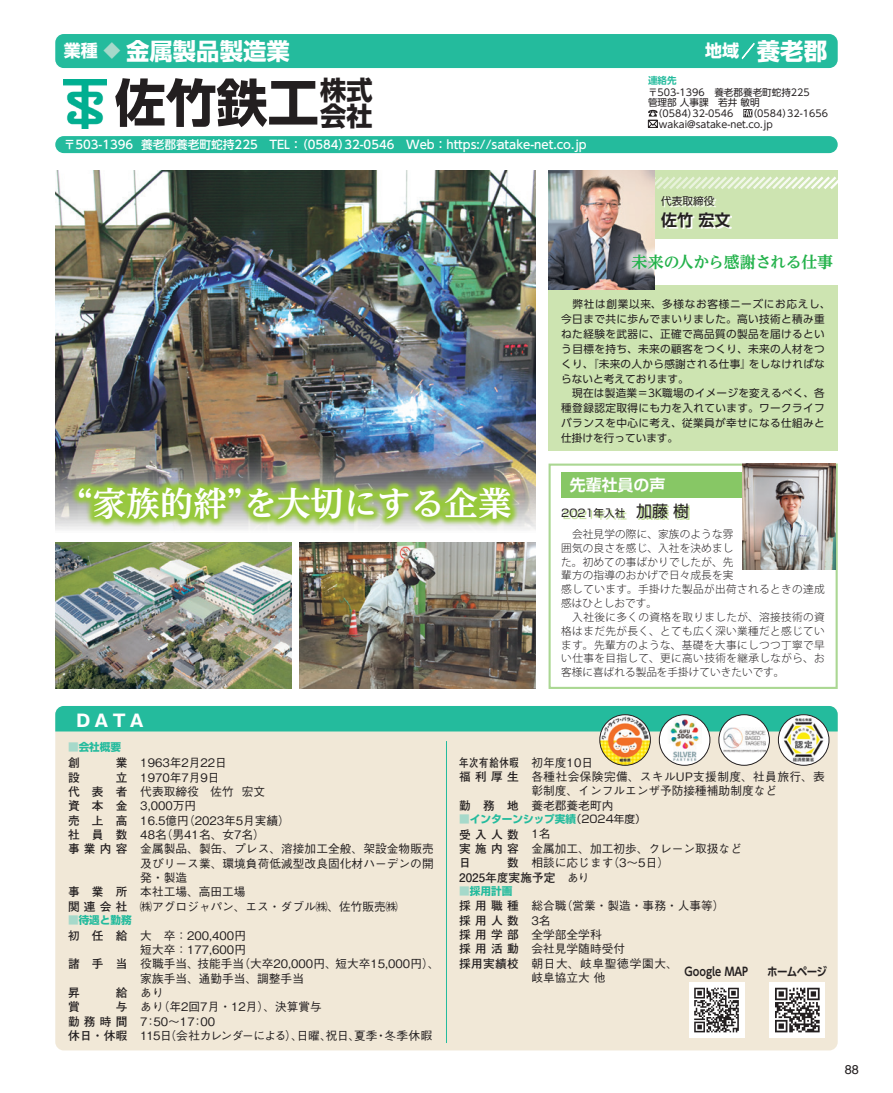
<style>
.page{position:relative;width:893px;height:1093px;background:#fff}
.page>*{position:absolute;margin:0;border:0;box-sizing:border-box;transform-origin:0 0}
.t1{font:700 51px "Shin Go Pro";color:#231f20}
.t2{font:700 33.45px "UD Reimin Pro";color:#fff}
.t3{font:700 26.25px "Shin Go Pro";color:#231f20}
.t4{font:700 23.4px "Shin Go Pro";color:#fff}
.t5{font:700 16.95px "Shin Go Pro";color:#fff}
.t6{font:700 16.95px "Gothic MB101 Pro";color:#fff}
.t7{font:700 15.9px "UD Reimin Pro";letter-spacing:-.015em;color:#23b24b}
.t8{font:700 15.9px "Shin Go Pro De";color:#fff}
.t9{font:700 15.9px "Shin Go Pro De";color:#231f20}
.t10{font:15.9px "Shin Go Pro";color:#231f20}
.t11{font:12.75px "Helvetica";color:#231f20}
.t12{font:500 11.7px/14.4px "Gothic BBB Pro";color:#231f20}
.t13{font:700 11.7px/14.4px "Futo Go B101 Pro";letter-spacing:.365em;color:#231f20;text-align:justify}
.t14{font:500 11.7px "UD Shin Go Pro";color:#fff}
.t15{font:500 11.7px "Gothic BBB Pro";letter-spacing:-.05em;color:#231f20}
.t16{font:700 11.7px/14.4px "Futo Go B101 Pro";color:#231f20}
.t17{font:700 11.7px/14.4px "Futo Go B101 Pro";letter-spacing:.075em;color:#231f20;scale:.8 1}
.t18{font:700 11.7px "UD Shin Go Pro De";color:#231f20;scale:.85 1}
.t19{font:700 11.7px "UD Shin Go Pro De";color:#231f20;scale:.9 1}
.t20{font:300 10.65px/13.8px "Koz Go Pro";letter-spacing:.035em;color:#231f20}
.t21{font:10.65px/14.9px "UD Shin Go Pro";letter-spacing:.035em;color:#231f20}
.t22{font:700 10.65px "Shin Go Pro";color:#24bb9d}
.t23{font:10.65px "UD Shin Go Pro";letter-spacing:.06em;color:#231f20}
.t24{font:10.65px "Shin Go Pro";color:#231f20}
.t25{font:9.6px/10.6px "UD Shin Go Pro";color:#231f20}
.t26{font:700 9.6px "UD Shin Go Pro De";color:#24bb9d}
.s1{color:#a6d9ca}
.s2{font-family:"Gothic BBB Pro";font-weight:500}
</style>
<div class="page">
<img style="left:55px;top:170px;width:481px;height:360px">
<div style="left:549px;top:285px;width:289px;height:166px;background:#cde4b1"></div>
<div style="left:549px;top:170px;width:289px;height:68px;background:#cde4b1"></div>
<div style="left:549px;top:463px;width:289px;height:226px;border:2px solid #87c765"></div>
<div style="left:55px;top:34px;width:783px;height:34px;background:#24bb9d;border-radius:9px"></div>
<div style="left:55px;top:706px;width:783px;height:344px;background:#f1e8d7;border-radius:9px"></div>
<div style="left:55px;top:706px;width:783px;height:25px;background:#24bb9d"></div>
<div style="left:689px;top:982px;width:55px;height:55px;background:#fff"></div>
<svg style="left:694px;top:988px;width:45px;height:44px"></svg>
<div style="left:770px;top:982px;width:55px;height:55px;background:#fff"></div>
<svg style="left:775px;top:988px;width:45px;height:44px"></svg>
<svg style="left:663px;top:197px;width:68px;height:32px"></svg>
<div style="left:561px;top:472px;width:204px;height:25px;background:#87c765"></div>
<svg style="left:564px;top:505px;width:126px;height:15px"></svg>
<img style="left:55px;top:542px;width:236px;height:147px">
<img style="left:300px;top:542px;width:236px;height:147px">
<hr style="left:446px;top:741px;width:1px;height:302px;background:#24bb9d">
<div style="left:55px;top:136px;width:783px;height:17px;background:#24bb9d;border-radius:9px"></div>
<img style="left:63px;top:79px;width:44px;height:49px">
<svg style="left:743px;top:109px;width:9px;height:8px"></svg>
<svg style="left:648px;top:110px;width:10px;height:18px"></svg>
<img style="left:778px;top:715px;width:51px;height:50px;border-radius:25px">
<div style="left:778px;top:714px;width:51px;height:51px;border:1px solid #231f20;border-radius:50%"></div>
<img style="left:600px;top:715px;width:50px;height:50px;border-radius:25px">
<div style="left:600px;top:714px;width:51px;height:51px;border:1px solid #231f20;border-radius:50%"></div>
<div style="left:719px;top:715px;width:50px;height:50px;background:#fff;border-radius:50%"></div>
<img style="left:723px;top:728px;width:42px;height:24px">
<div style="left:719px;top:714px;width:51px;height:51px;border:1px solid #231f20;border-radius:50%"></div>
<img style="left:662px;top:715px;width:45px;height:50px">
<div style="left:659px;top:714px;width:51px;height:51px;border:1px solid #231f20;border-radius:50%"></div>
<img style="left:742px;top:463px;width:94px;height:107px">
<svg style="left:480px;top:174px;width:358px;height:18px"></svg>
<img style="left:549px;top:170px;width:106px;height:119px">
<div style="left:622px;top:244px;width:220px;height:35px;background:#fff"></div>
<svg style="left:70px;top:479px;width:449px;height:48px;background:#a0c066"></svg>
<h3 class="t4" style="left:126px;top:32px;width:165px">金属製品製造業</h3>
<h3 class="t5" style="left:64px;top:38px;width:58px">業種 <span class="s1">◆</span></h3>
<h1 class="t1" style="left:115px;top:62px;width:259px">佐竹鉄工<sup>株式</sup></h1>
<h3 class="t3" style="left:320px;top:95px;width:54px">会社</h3>
<p class="t14" style="left:344px;top:135px;width:244px">32-0546　Web：https://satake-net.co.jp</p>
<p class="t14" style="left:141px;top:135px;width:211px">養老郡養老町蛇持225　TEL （： 0584）</p>
<p class="t14" style="left:64px;top:135px;width:71px">〒503-1396</p>
<p class="t26" style="left:648px;top:72px;width:30px">連絡先</p>
<h3 class="t4" style="left:757px;top:32px;width:72px">養老郡</h3>
<h3 class="t5" style="left:705px;top:38px;width:52px">地域／</h3>
<p class="t25" style="left:714px;top:86px;width:97px">養老郡養老町蛇持225</p>
<p class="t25" style="left:648px;top:86px;width:113px">〒503-1396<br>管理部人事課　若井敏明</p>
<p class="t25" style="left:659px;top:108px;width:115px;text-indent:-6px">)0584( wakai@satake-net.co.jp</p>
<p class="t25" style="left:748px;top:108px;width:46px">)0584(</p>
<p class="t25" style="left:692px;top:108px;width:42px">32-0546</p>
<p class="t25" style="left:787px;top:108px;width:42px">32-1656</p>
<h2 class="t2" style="left:244px;top:476px;width:269px">を大切にする企業</h2>
<h2 class="t2" style="left:59px;top:476px;width:202px">“家族的絆”</h2>
<p class="t24" style="left:661px;top:192px;width:55px">代表取締役</p>
<h3 class="t9" style="left:661px;top:206px;width:71px">佐竹宏文</h3>
<h3 class="t7" style="left:631px;top:249px;width:203px">未来の人から感謝される仕事</h3>
<p class="t23" style="left:561px;top:295px;width:270px">　弊社は創業以来、多様なお客様ニーズにお応えし、</p>
<p class="t21" style="left:561px;top:311px;width:265px">今日まで共に歩んでまいりました。高い技術と積み重</p>
<p class="t21" style="left:561px;top:326px;width:265px">ねた経験を武器に、正確で高品質の製品を届けるとい</p>
<p class="t21" style="left:561px;top:341px;width:265px">う目標を持ち、未来の顧客をつくり、未来の人材をつ</p>
<p class="t21" style="left:749px;top:356px;width:78px">をしなければな</p>
<p class="t21" style="left:561px;top:356px;width:265px">くり、『未来の人から感謝される仕事』<br>らないと考えております。<br>　現在は製造業＝3K職場のイメージを変えるべく、各種登録認定取得にも力を入れています。ワークライフバランスを中心に考え、従業員が幸せになる仕組みと仕掛けを行っています。</p>
<h3 class="t8" style="left:570px;top:472px;width:97px">先輩社員の声</h3>
<h3 class="t10" style="left:636px;top:498px;width:55px">加藤樹</h3>
<p class="t24" style="left:561px;top:504px;width:76px">2021年入社　</p>
<p class="t20" style="left:561px;top:527px;width:265px">　会社見学の際に、家族のような雰<br>囲気の良さを感じ、入社を決めまし<br>た。初めての事ばかりでしたが、先<br>輩方の指導のおかげで日々成長を実<br>感しています。手掛けた製品が出荷されるときの達成感はひとしおです。<br>　入社後に多くの資格を取りましたが、溶接技術の資格はまだ先が長く、とても広く深い業種だと感じています。先輩方のような、基礎を大事にしつつ丁寧で早い仕事を目指して、更に高い技術を継承しながら、お客様に喜ばれる製品を手掛けていきたいです。</p>
<h3 class="t6" style="left:77px;top:707px;width:69px">DATA</h3>
<p class="t22" style="left:68px;top:739px;width:55px"><span class="s1">■</span>会社概要</p>
<p class="t13" style="left:68px;top:754px;width:13px">創</p>
<p class="t13" style="left:116px;top:754px;width:13px">業</p>
<p class="t13" style="left:68px;top:768px;width:13px">設</p>
<p class="t13" style="left:68px;top:768px;width:61px;text-indent:48px">立代表者資本金売上高社員数事業内容</p>
<p class="t13" style="left:68px;top:883px;width:61px">事業所関連会社</p>
<p class="t22" style="left:68px;top:912px;width:65px"><span class="s1">■</span>待遇と勤務</p>
<p class="t13" style="left:68px;top:926px;width:61px">初任給</p>
<p class="t13" style="left:68px;top:955px;width:61px">諸手当</p>
<p class="t13" style="left:68px;top:984px;width:13px">昇</p>
<p class="t13" style="left:116px;top:984px;width:13px">給</p>
<p class="t13" style="left:68px;top:998px;width:13px">賞</p>
<p class="t13" style="left:68px;top:998px;width:61px;text-indent:48px">与勤務時間休日・休暇</p>
<p class="t12" style="left:140px;top:754px;width:88px">1963年2月22日<br>1970年7月9日</p>
<p class="t12" style="left:140px;top:783px;width:95px">代表取締役　佐竹<br>3,000万円</p>
<p class="t12" style="left:183px;top:811px;width:108px">（2023年5月実績(</p>
<p class="t12" style="left:242px;top:783px;width:25px">宏文</p>
<p class="t12" style="left:140px;top:811px;width:295px">16.5億円<br>48 （名男41名、女7名(<br>金属製品、製缶、プレス、溶接加工全般、架設金物販売及びリース業、環境負荷低減型改良固化材ハーデンの開発・製造<br>本社工場、高田工場<br>㈱アグロジャパン、エス・ダブル㈱、佐竹販売㈱</p>
<p class="t12" style="left:140px;top:926px;width:107px">大　卒：200,400円</p>
<p class="t12" style="left:140px;top:941px;width:107px">短大卒：177,600円</p>
<p class="t12" style="left:238px;top:955px;width:203px">（大卒20,000円、短大卒15,000円、(</p>
<p class="t12" style="left:140px;top:955px;width:165px">役職手当、技能手当<br>家族手当、通勤手当、調整手当あり</p>
<p class="t12" style="left:158px;top:998px;width:165px">（年2回7月・12月）、決算賞与</p>
<p class="t12" style="left:140px;top:998px;width:76px">あり<br>7：50〜17：00</p>
<p class="t15" style="left:140px;top:1026px;width:164px">115 （日会社カレンダーによる）、</p>
<p class="t12" style="left:384px;top:1027px;width:49px">冬季休暇</p>
<p class="t12" style="left:354px;top:1027px;width:25px">夏季</p>
<p class="t12" style="left:326px;top:1027px;width:36px">祝日、</p>
<p class="t12" style="left:297px;top:1027px;width:36px">日曜、</p>
<p class="t12" style="left:375px;top:1027px;width:13px">・</p>
<p class="t17" style="left:459px;top:753px;width:76px">年次有給休暇福利厚生</p>
<p class="t13" style="left:459px;top:797px;width:61px">勤務地</p>
<p class="t12" style="left:532px;top:754px;width:295px">初年度10日<br>各種社会保険完備、スキルUP支援制度、社員旅行、表彰制度、インフルエンザ予防接種補助制度など<br>養老郡養老町内</p>
<p class="t12" style="left:532px;top:825px;width:21px">1名</p>
<p class="t12" style="left:532px;top:840px;width:212px">金属加工、加工初歩、クレーン取扱など</p>
<p class="t12" style="left:608px;top:854px;width:63px">（3〜5日(</p>
<p class="t22" style="left:459px;top:811px;width:118px"><span class="s1">■</span>インターンシップ実績</p>
<p class="t13" style="left:459px;top:825px;width:61px">受入人数実施内容日</p>
<p class="t24" style="left:571px;top:810px;width:76px">（2024年度(</p>
<p class="t12" style="left:532px;top:854px;width:83px">相談に応じます</p>
<p class="t12" style="left:561px;top:897px;width:165px">（営業・製造・事務・人事等(</p>
<p class="t16" style="left:459px;top:854px;width:132px;text-indent:48px">数<br>2025年度実施予定　<span class="s2">あり</span></p>
<p class="t22" style="left:459px;top:882px;width:55px"><span class="s1">■</span>採用計画</p>
<p class="t13" style="left:459px;top:897px;width:61px">採用職種採用人数採用学部採用活動採用実績校</p>
<p class="t12" style="left:532px;top:897px;width:148px">総合職<br>3名<br>全学部全学科<br>会社見学随時受付<br>朝日大、岐阜聖徳学園大、岐阜協立大他</p>
<p class="t19" style="left:767px;top:962px;width:68px">ホームページ</p>
<p class="t18" style="left:685px;top:962px;width:76px">Google MAP</p>
<p class="t11" style="left:845px;top:1060px;width:16px">88</p>
</div>
